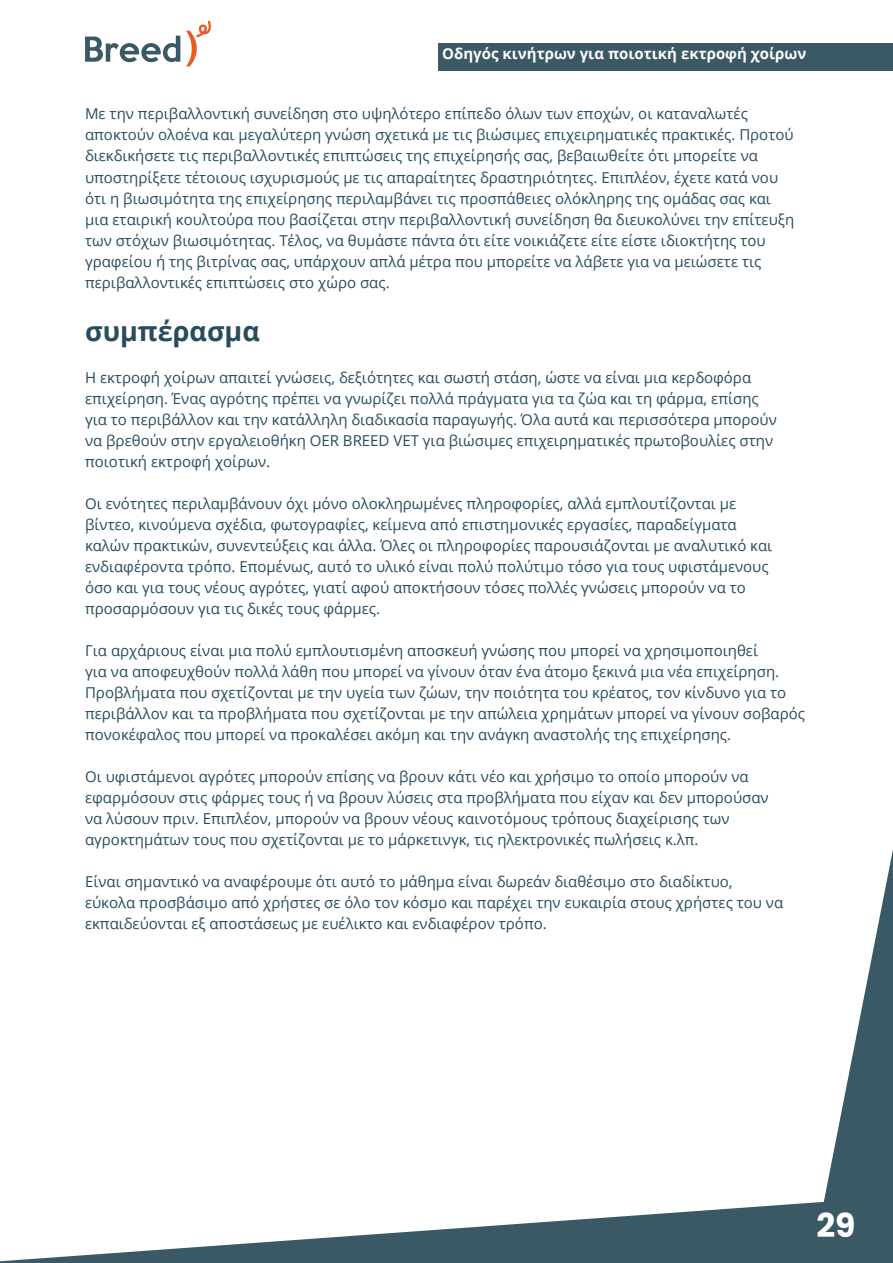
<style>
.page{position:relative;width:893px;height:1263px;background:#fff}
.page>*{position:absolute;margin:0;border:0;box-sizing:border-box;transform-origin:0 0}
.t1{font:700 33px "Poppins";color:#fff}
.t2{font:700 27px "Open Sans";color:#284b5d}
.t3{font:15px/21px "Open Sans";color:#284b5d}
.t4{font:700 15px "Open Sans";color:#fff}
</style>
<div class="page">
<svg style="left:0;top:1202px;width:824px;height:61px;fill:#3b5865"></svg>
<svg style="left:824px;top:849px;width:69px;height:414px"></svg>
<svg style="left:85px;top:36px;width:95px;height:26px"></svg>
<svg style="left:186px;top:20px;width:25px;height:46px"></svg>
<div style="left:438px;top:44px;width:455px;height:27px;background:#3b5865"></div>
<p class="t4" style="left:442px;top:42px;width:366px">Οδηγός κινήτρων για ποιοτική εκτροφή χοίρων</p>
<p class="t3" style="left:85px;top:103px;width:711px">Με την περιβαλλοντική συνείδηση στο υψηλότερο επίπεδο όλων των εποχών, οι καταναλωτές αποκτούν ολοένα και μεγαλύτερη γνώση σχετικά με τις βιώσιμες επιχειρηματικές πρακτικές. Προτού διεκδικήσετε τις περιβαλλοντικές επιπτώσεις της επιχείρησής σας, βεβαιωθείτε ότι μπορείτε να υποστηρίξετε τέτοιους ισχυρισμούς με τις απαραίτητες δραστηριότητες. Επιπλέον, έχετε κατά νου ότι η βιωσιμότητα της επιχείρησης περιλαμβάνει τις προσπάθειες ολόκληρης της ομάδας σας και μια εταιρική κουλτούρα που βασίζεται στην περιβαλλοντική συνείδηση θα διευκολύνει την επίτευξη των στόχων βιωσιμότητας. Τέλος, να θυμάστε πάντα ότι είτε νοικιάζετε είτε είστε ιδιοκτήτης του γραφείου ή της βιτρίνας σας, υπάρχουν απλά μέτρα που μπορείτε να λάβετε για να μειώσετε τις περιβαλλοντικές επιπτώσεις στο χώρο σας.</p>
<h2 class="t2" style="left:85px;top:312px;width:176px">συμπέρασμα</h2>
<p class="t3" style="left:85px;top:367px;width:693px">Η εκτροφή χοίρων απαιτεί γνώσεις, δεξιότητες και σωστή στάση, ώστε να είναι μια κερδοφόρα επιχείρηση. Ένας αγρότης πρέπει να γνωρίζει πολλά πράγματα για τα ζώα και τη φάρμα, επίσης για το περιβάλλον και την κατάλληλη διαδικασία παραγωγής. Όλα αυτά και περισσότερα μπορούν να βρεθούν στην εργαλειοθήκη OER BREED VET για βιώσιμες επιχειρηματικές πρωτοβουλίες στην ποιοτική εκτροφή χοίρων.</p>
<p class="t3" style="left:85px;top:493px;width:689px">Οι ενότητες περιλαμβάνουν όχι μόνο ολοκληρωμένες πληροφορίες, αλλά εμπλουτίζονται με βίντεο, κινούμενα σχέδια, φωτογραφίες, κείμενα από επιστημονικές εργασίες, παραδείγματα καλών πρακτικών, συνεντεύξεις και άλλα. Όλες οι πληροφορίες παρουσιάζονται με αναλυτικό και ενδιαφέροντα τρόπο. Επομένως, αυτό το υλικό είναι πολύ πολύτιμο τόσο για τους υφιστάμενους όσο και για τους νέους αγρότες, γιατί αφού αποκτήσουν τόσες πολλές γνώσεις μπορούν να το προσαρμόσουν για τις δικές τους φάρμες.</p>
<p class="t3" style="left:85px;top:640px;width:721px">Για αρχάριους είναι μια πολύ εμπλουτισμένη αποσκευή γνώσης που μπορεί να χρησιμοποιηθεί<br>για να αποφευχθούν πολλά λάθη που μπορεί να γίνουν όταν ένα άτομο ξεκινά μια νέα επιχείρηση.<br>Προβλήματα που σχετίζονται με την υγεία των ζώων, την ποιότητα του κρέατος, τον κίνδυνο για το περιβάλλον και τα προβλήματα που σχετίζονται με την απώλεια χρημάτων μπορεί να γίνουν σοβαρός πονοκέφαλος που μπορεί να προκαλέσει ακόμη και την ανάγκη αναστολής της επιχείρησης.</p>
<p class="t3" style="left:85px;top:766px;width:685px">Οι υφιστάμενοι αγρότες μπορούν επίσης να βρουν κάτι νέο και χρήσιμο το οποίο μπορούν να εφαρμόσουν στις φάρμες τους ή να βρουν λύσεις στα προβλήματα που είχαν και δεν μπορούσαν να λύσουν πριν. Επιπλέον, μπορούν να βρουν νέους καινοτόμους τρόπους διαχείρισης των αγροκτημάτων τους που σχετίζονται με το μάρκετινγκ, τις ηλεκτρονικές πωλήσεις κ.λπ.</p>
<p class="t3" style="left:85px;top:871px;width:700px">Είναι σημαντικό να αναφέρουμε ότι αυτό το μάθημα είναι δωρεάν διαθέσιμο στο διαδίκτυο, εύκολα προσβάσιμο από χρήστες σε όλο τον κόσμο και παρέχει την ευκαιρία στους χρήστες του να εκπαιδεύονται εξ αποστάσεως με ευέλικτο και ενδιαφέρον τρόπο.</p>
<h1 class="t1" style="left:816px;top:1206px;width:41px">29</h1>
</div>
